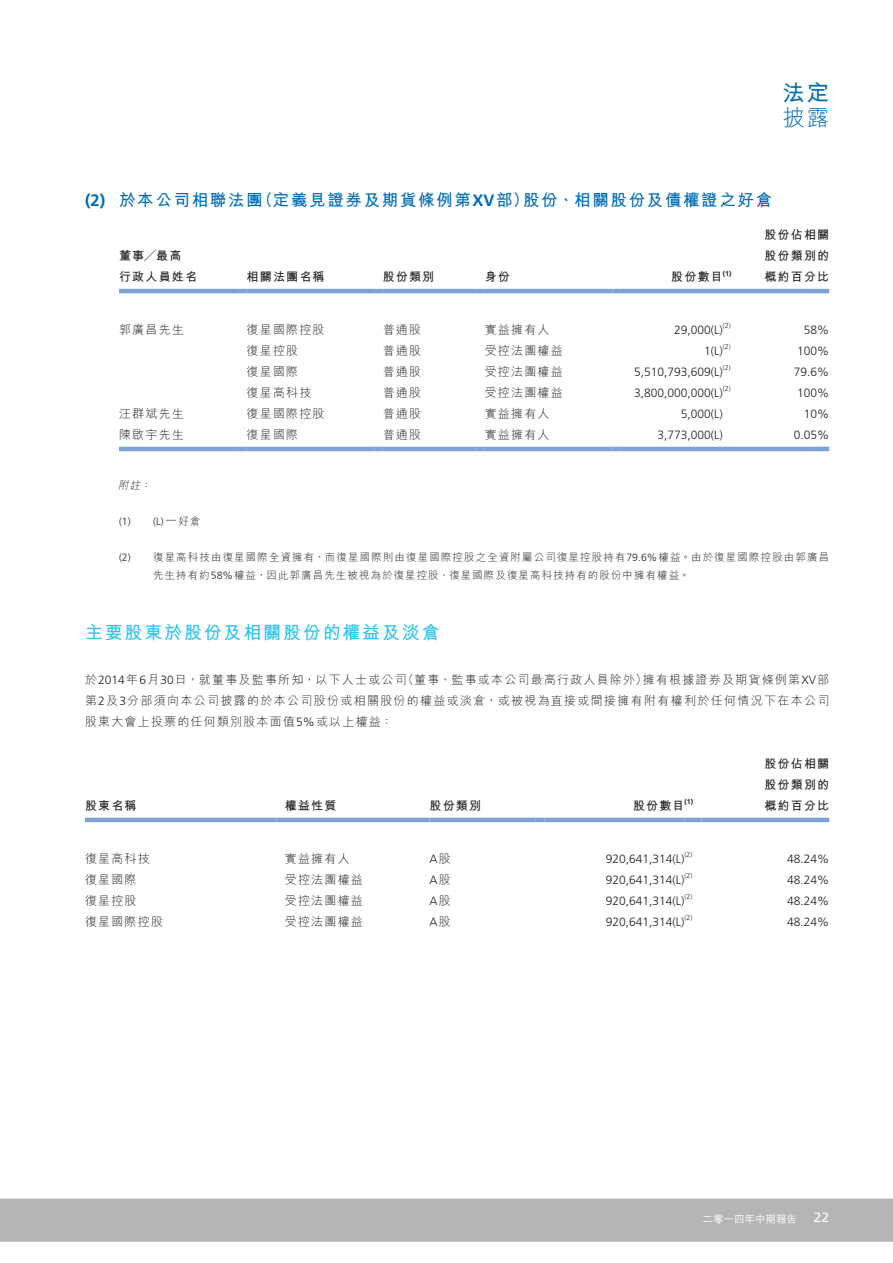
<style>
.page{position:relative;width:893px;height:1263px;background:#fff}
.page>*{position:absolute;margin:0;border:0;box-sizing:border-box;transform-origin:0 0}
.t1{font:700 22.5px "M Hei HK";color:#006cb7}
.t2{font:300 22.5px "M Hei HK";color:#006cb7}
.t3{font:700 18px "M Hei HK";letter-spacing:.1em;color:#2bc4f3}
.t4{font:700 16.5px "M Hei HK";letter-spacing:.1em;color:#006cb7}
.t5{font:300 12px/21px "M Hei HK";letter-spacing:.1em;color:#231f20;text-align:justify}
.t6{font:300 12px "Frutiger LT Std";color:#231f20}
.t7{font:700 12px/21px "M Hei HK";letter-spacing:.1em;color:#231f20;text-align:justify}
.t8{font:300 10.5px/18px "M Hei HK";letter-spacing:.105em;color:#231f20}
.t9{font:500 10.5px "M Hei HK";color:#fff}
.t10{font:300 10.5px "Frutiger LT Std";color:#231f20}
.t11{font:italic 300 10.5px "M Hei HK";color:#231f20}
.s1{font-family:"Frutiger LT Std"}
.s2{font-family:"M Hei HK"}
.s3{font-family:"Frutiger LT Std";font-weight:400;font-size:13.5px}
</style>
<div class="page">
<div style="left:0;top:1198px;width:893px;height:44px;background:#b6b4b4"></div>
<hr style="left:119px;top:289px;width:119px;height:4px;background:#7da3d5">
<svg style="left:238px;top:289px;width:9px;height:4px"></svg>
<hr style="left:247px;top:289px;width:127px;height:4px;background:#7da3d5">
<svg style="left:374px;top:289px;width:9px;height:4px"></svg>
<hr style="left:383px;top:289px;width:93px;height:4px;background:#7da3d5">
<svg style="left:476px;top:289px;width:9px;height:4px"></svg>
<hr style="left:485px;top:289px;width:127px;height:4px;background:#7da3d5">
<svg style="left:612px;top:289px;width:9px;height:4px"></svg>
<hr style="left:621px;top:289px;width:102px;height:4px;background:#7da3d5">
<hr style="left:723px;top:289px;width:17px;height:4px;background:#7da3d5">
<hr style="left:740px;top:289px;width:89px;height:4px;background:#7da3d5">
<hr style="left:119px;top:447px;width:119px;height:4px;background:#7da3d5">
<svg style="left:238px;top:447px;width:9px;height:4px"></svg>
<hr style="left:247px;top:447px;width:127px;height:4px;background:#7da3d5">
<svg style="left:374px;top:447px;width:9px;height:4px"></svg>
<hr style="left:383px;top:447px;width:93px;height:4px;background:#7da3d5">
<svg style="left:476px;top:447px;width:9px;height:4px"></svg>
<hr style="left:485px;top:447px;width:127px;height:4px;background:#7da3d5">
<svg style="left:612px;top:447px;width:9px;height:4px"></svg>
<hr style="left:621px;top:447px;width:102px;height:4px;background:#7da3d5">
<hr style="left:723px;top:447px;width:17px;height:4px;background:#7da3d5">
<hr style="left:740px;top:447px;width:89px;height:4px;background:#7da3d5">
<hr style="left:85px;top:818px;width:191px;height:4px;background:#7da3d5">
<svg style="left:276px;top:818px;width:9px;height:4px"></svg>
<hr style="left:285px;top:818px;width:136px;height:4px;background:#7da3d5">
<svg style="left:421px;top:818px;width:8px;height:4px"></svg>
<hr style="left:429px;top:818px;width:107px;height:4px;background:#7da3d5">
<svg style="left:536px;top:818px;width:8px;height:4px"></svg>
<hr style="left:544px;top:818px;width:141px;height:4px;background:#7da3d5">
<hr style="left:685px;top:818px;width:17px;height:4px;background:#7da3d5">
<hr style="left:702px;top:818px;width:127px;height:4px;background:#7da3d5">
<h1 class="t1" style="left:782px;top:76px;width:49px">法定</h1>
<h1 class="t2" style="left:782px;top:107px;width:49px">披露</h1>
<p class="t4" style="left:85px;top:188px;width:689px"><span class="s1">(2)</span> 於本公司相聯法團（定義見證券及期貨條例第<span class="s1">XV</span>部）股份、相關股份及債權證之好倉</p>
<p class="t7" style="left:119px;top:244px;width:79px">董事╱最高<br>行政人員姓名</p>
<p class="t7" style="left:247px;top:265px;width:79px">相關法團名稱</p>
<p class="t7" style="left:383px;top:265px;width:53px">股份類別</p>
<p class="t7" style="left:485px;top:265px;width:27px">身份</p>
<p class="t7" style="left:671px;top:265px;width:62px">股份數目<sup>(1)</sup></p>
<p class="t7" style="left:764px;top:223px;width:66px">股份佔相關股份類別的概約百分比</p>
<p class="t5" style="left:119px;top:319px;width:66px">郭廣昌先生</p>
<p class="t5" style="left:247px;top:319px;width:79px">復星國際控股</p>
<p class="t5" style="left:383px;top:319px;width:40px">普通股</p>
<p class="t5" style="left:485px;top:319px;width:66px">實益擁有人</p>
<p class="t6" style="left:674px;top:323px;width:58px">29,000(L)<sup>(2)</sup></p>
<p class="t6" style="left:804px;top:323px;width:27px">58%</p>
<p class="t5" style="left:247px;top:340px;width:53px">復星控股</p>
<p class="t5" style="left:383px;top:340px;width:40px">普通股</p>
<p class="t5" style="left:485px;top:340px;width:79px">受控法團權益</p>
<p class="t6" style="left:704px;top:344px;width:28px">1(L)<sup>(2)</sup></p>
<p class="t6" style="left:797px;top:344px;width:34px">100%</p>
<p class="t5" style="left:247px;top:361px;width:53px">復星國際</p>
<p class="t5" style="left:383px;top:361px;width:40px">普通股</p>
<p class="t5" style="left:485px;top:361px;width:79px">受控法團權益</p>
<p class="t6" style="left:634px;top:365px;width:98px">5,510,793,609(L)<sup>(2)</sup></p>
<p class="t6" style="left:794px;top:365px;width:37px">79.6%</p>
<p class="t5" style="left:247px;top:382px;width:66px">復星高科技</p>
<p class="t5" style="left:383px;top:382px;width:40px">普通股</p>
<p class="t5" style="left:485px;top:382px;width:79px">受控法團權益</p>
<p class="t6" style="left:634px;top:386px;width:98px">3,800,000,000(L)<sup>(2)</sup></p>
<p class="t6" style="left:797px;top:386px;width:34px">100%</p>
<p class="t5" style="left:119px;top:403px;width:66px">汪群斌先生</p>
<p class="t5" style="left:247px;top:403px;width:79px">復星國際控股</p>
<p class="t5" style="left:383px;top:403px;width:40px">普通股</p>
<p class="t5" style="left:485px;top:403px;width:66px">實益擁有人</p>
<p class="t6" style="left:681px;top:407px;width:44px">5,000(L)</p>
<p class="t6" style="left:804px;top:407px;width:27px">10%</p>
<p class="t5" style="left:119px;top:424px;width:66px">陳啟宇先生</p>
<p class="t5" style="left:247px;top:424px;width:53px">復星國際</p>
<p class="t5" style="left:383px;top:424px;width:40px">普通股</p>
<p class="t5" style="left:485px;top:424px;width:66px">實益擁有人</p>
<p class="t6" style="left:657px;top:428px;width:67px">3,773,000(L)</p>
<p class="t6" style="left:794px;top:428px;width:37px">0.05%</p>
<p class="t11" style="left:118px;top:480px;width:36px">附註：</p>
<p class="t10" style="left:119px;top:515px;width:83px">(1) (L) — <span class="s2">好倉</span></p>
<p class="t8" style="left:153px;top:548px;width:678px;text-indent:-34px"><span class="s1">(2)</span> 復星高科技由復星國際全資擁有，而復星國際則由復星國際控股之全資附屬公司復星控股持有<span class="s1">79.6%</span>權益。由於復星國際控股由郭廣昌先生持有約<span class="s1">58%</span>權益，因此郭廣昌先生被視為於復星控股、復星國際及復星高科技持有的股份中擁有權益。</p>
<p class="t3" style="left:85px;top:620px;width:356px">主要股東於股份及相關股份的權益及淡倉</p>
<p class="t5" style="left:85px;top:669px;width:746px">於<span class="s1">2014</span>年<span class="s1">6</span>月<span class="s1">30</span>日，就董事及監事所知，以下人士或公司（董事、監事或本公司最高行政人員除外）擁有根據證券及期貨條例第<span class="s1">XV</span>部第<span class="s1">2</span>及<span class="s1">3</span>分部須向本公司披露的於本公司股份或相關股份的權益或淡倉，或被視為直接或間接擁有附有權利於任何情況下在本公司股東大會上投票的任何類別股本面值<span class="s1">5%</span>或以上權益：</p>
<p class="t7" style="left:85px;top:794px;width:53px">股東名稱</p>
<p class="t7" style="left:285px;top:794px;width:53px">權益性質</p>
<p class="t7" style="left:429px;top:794px;width:53px">股份類別</p>
<p class="t7" style="left:633px;top:794px;width:62px">股份數目<sup>(1)</sup></p>
<p class="t7" style="left:764px;top:752px;width:66px">股份佔相關股份類別的概約百分比</p>
<p class="t5" style="left:85px;top:847px;width:66px">復星高科技</p>
<p class="t5" style="left:285px;top:847px;width:66px">實益擁有人</p>
<p class="t6" style="left:429px;top:852px;width:23px">A<span class="s2">股</span></p>
<p class="t6" style="left:606px;top:852px;width:88px">920,641,314(L)<sup>(2)</sup></p>
<p class="t6" style="left:787px;top:852px;width:44px">48.24%</p>
<p class="t5" style="left:85px;top:868px;width:53px">復星國際</p>
<p class="t5" style="left:285px;top:868px;width:79px">受控法團權益</p>
<p class="t6" style="left:429px;top:873px;width:23px">A<span class="s2">股</span></p>
<p class="t6" style="left:606px;top:873px;width:88px">920,641,314(L)<sup>(2)</sup></p>
<p class="t6" style="left:787px;top:873px;width:44px">48.24%</p>
<p class="t5" style="left:85px;top:889px;width:53px">復星控股</p>
<p class="t5" style="left:285px;top:889px;width:79px">受控法團權益</p>
<p class="t6" style="left:429px;top:894px;width:23px">A<span class="s2">股</span></p>
<p class="t6" style="left:606px;top:894px;width:88px">920,641,314(L)<sup>(2)</sup></p>
<p class="t6" style="left:787px;top:894px;width:44px">48.24%</p>
<p class="t5" style="left:85px;top:910px;width:79px">復星國際控股</p>
<p class="t5" style="left:285px;top:910px;width:79px">受控法團權益</p>
<p class="t6" style="left:429px;top:915px;width:23px">A<span class="s2">股</span></p>
<p class="t6" style="left:606px;top:915px;width:88px">920,641,314(L)<sup>(2)</sup></p>
<p class="t6" style="left:787px;top:915px;width:44px">48.24%</p>
<p class="t9" style="left:703px;top:1212px;width:128px">二零一四年中期報告 <span class="s3">22</span></p>
</div>
